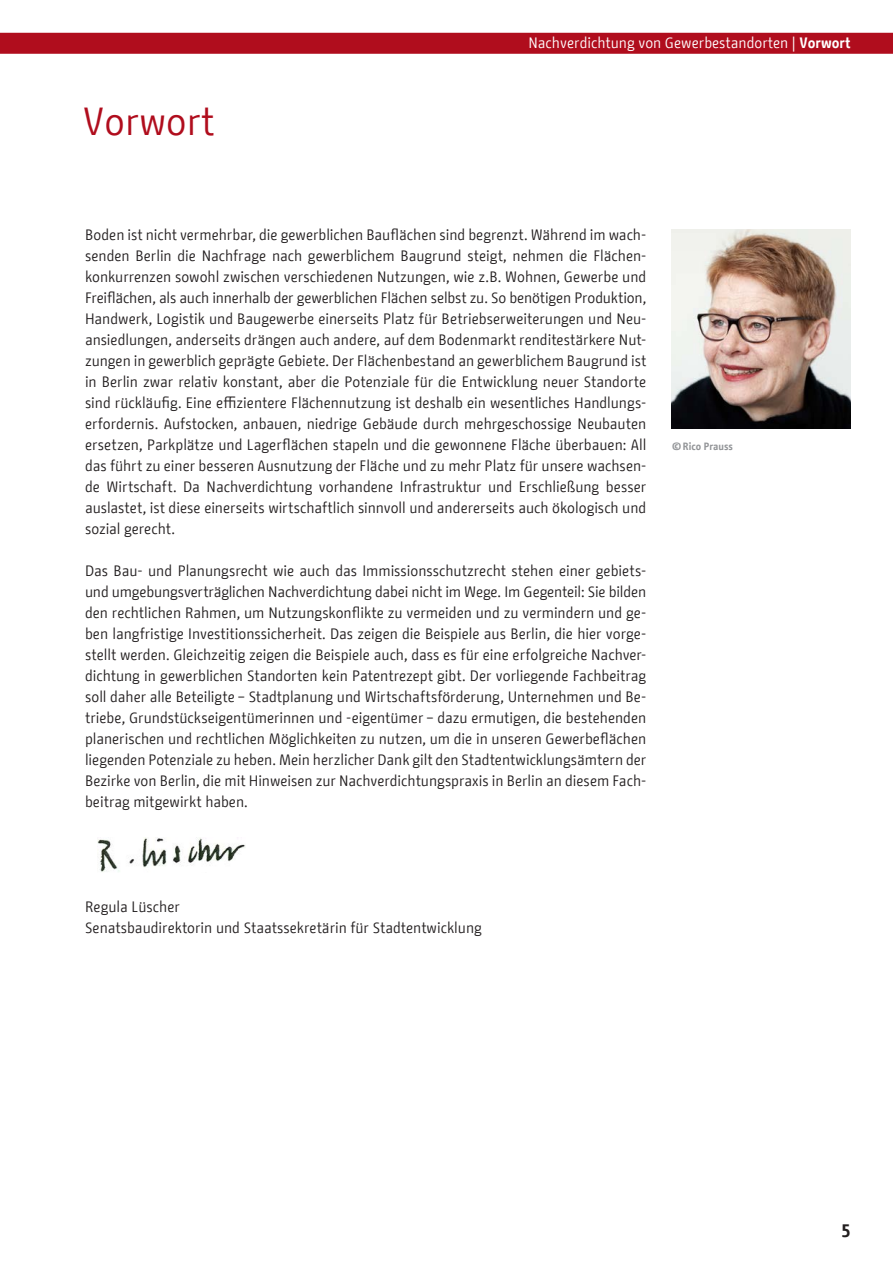
<style>
.page{position:relative;width:893px;height:1263px;background:#fff}
.page>*{position:absolute;margin:0;border:0;box-sizing:border-box;transform-origin:0 0}
.t1{font:39px "BMF Change";color:#b00d1d}
.t2{font:700 18px "BMF Change";color:#231f20}
.t3{font:15px/21px "BMF Change";color:#231f20;text-align:justify}
.t4{font:15px "BMF Change";color:#fff}
.t5{font:700 10.5px "BMF Change";color:#939598}
.s1{font-weight:700}
</style>
<div class="page">
<div style="left:0;top:33px;width:893px;height:21px;background:#b00d1d"></div>
<img style="left:672px;top:229px;width:178px;height:200px">
<img style="left:98px;top:837px;width:148px;height:35px">
<h2 class="t1" style="left:83px;top:93px;width:133px">Vorwort</h2>
<p class="t4" style="left:528px;top:32px;width:323px">Nachverdichtung von Gewerbestandorten | <span class="s1">Vorwort</span></p>
<p class="t3" style="left:85px;top:224px;width:563px">Boden ist nicht vermehrbar, die gewerblichen Bauflächen sind begrenzt. Während im wach&shy;senden Berlin die Nachfrage nach gewerblichem Baugrund steigt, nehmen die Flächen&shy;konkurrenzen sowohl zwischen verschiedenen Nutzungen, wie z.B. Wohnen, Gewerbe und Freiflächen, als auch innerhalb der gewerblichen Flächen selbst zu. So benötigen Produktion, Handwerk, Logistik und Baugewerbe einerseits Platz für Betriebserweiterungen und Neu&shy;ansiedlungen, anderseits drängen auch andere, auf dem Bodenmarkt renditestärkere Nut&shy;zungen in gewerblich geprägte Gebiete. Der Flächenbestand an gewerblichem Baugrund ist in Berlin zwar relativ konstant, aber die Potenziale für die Entwicklung neuer Standorte sind rückläufig. Eine effizientere Flächennutzung ist deshalb ein wesentliches Handlungs&shy;erfordernis. Aufstocken, anbauen, niedrige Gebäude durch mehrgeschossige Neubauten ersetzen, Parkplätze und Lagerflächen stapeln und die gewonnene Fläche überbauen: All das führt zu einer besseren Ausnutzung der Fläche und zu mehr Platz für unsere wachsen&shy;de Wirtschaft. Da Nachverdichtung vorhandene Infrastruktur und Erschließung besser auslastet, ist diese einerseits wirtschaftlich sinnvoll und andererseits auch ökologisch und sozial gerecht.</p>
<p class="t3" style="left:85px;top:560px;width:563px">Das Bau- und Planungsrecht wie auch das Immissionsschutzrecht stehen einer gebiets&shy;und umgebungsverträglichen Nachverdichtung dabei nicht im Wege. Im Gegenteil: Sie bilden den rechtlichen Rahmen, um Nutzungskonflikte zu vermeiden und zu vermindern und ge&shy;ben langfristige Investitionssicherheit. Das zeigen die Beispiele aus Berlin, die hier vorge&shy;stellt werden. Gleichzeitig zeigen die Beispiele auch, dass es für eine erfolgreiche Nachver&shy;dichtung in gewerblichen Standorten kein Patentrezept gibt. Der vorliegende Fachbeitrag soll daher alle Beteiligte – Stadtplanung und Wirtschaftsförderung, Unternehmen und Be&shy;triebe, Grundstückseigentümerinnen und -eigentümer – dazu ermutigen, die bestehenden planerischen und rechtlichen Möglichkeiten zu nutzen, um die in unseren Gewerbeflächen liegenden Potenziale zu heben. Mein herzlicher Dank gilt den Stadtentwicklungsämtern der Bezirke von Berlin, die mit Hinweisen zur Nachverdichtungspraxis in Berlin an diesem Fach&shy;beitrag mitgewirkt haben.</p>
<p class="t5" style="left:672px;top:439px;width:63px">© Rico Prauss</p>
<p class="t3" style="left:85px;top:896px;width:398px">Regula Lüscher<br>Senatsbaudirektorin und Staatssekretärin für Stadtentwicklung</p>
<p class="t2" style="left:841px;top:1218px;width:11px">5</p>
</div>
